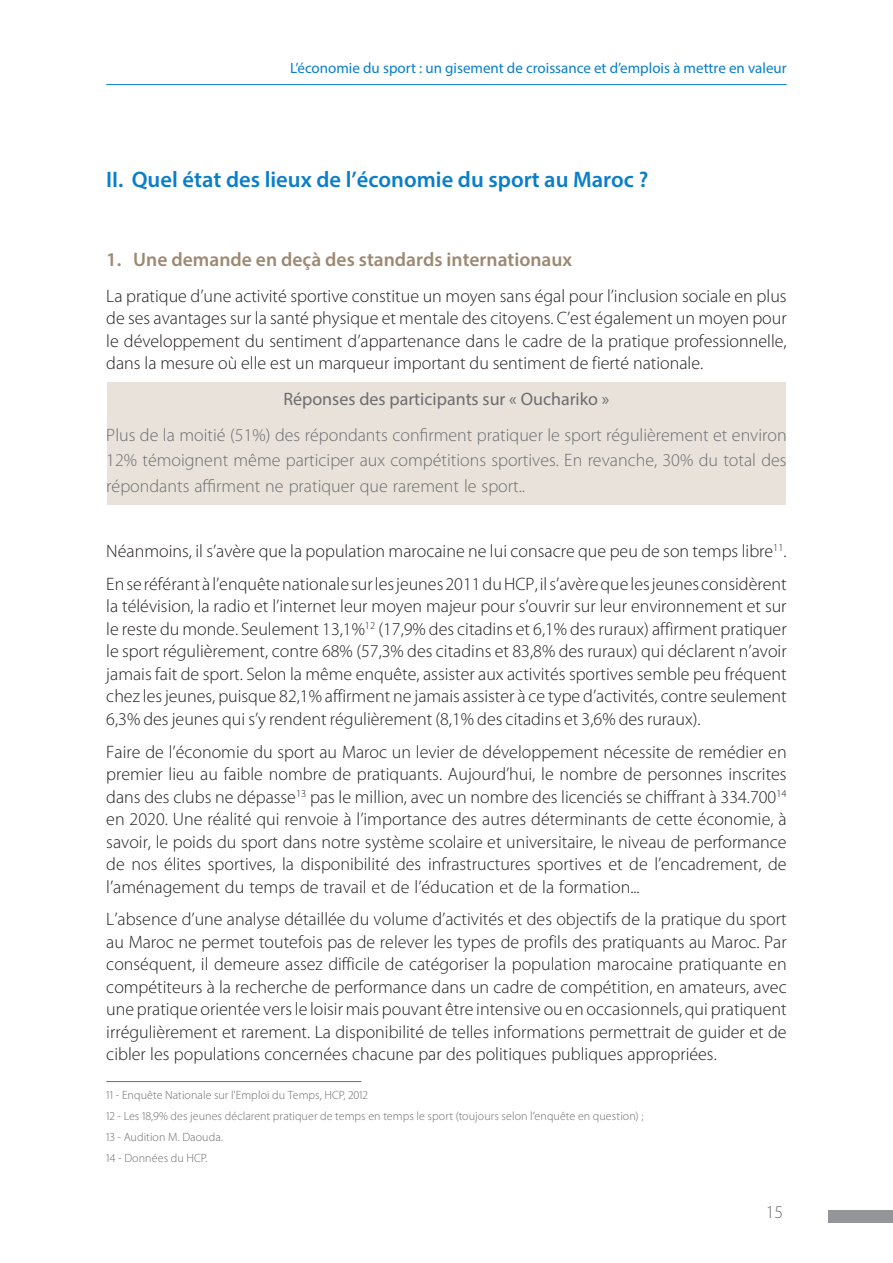
<style>
.page{position:relative;width:893px;height:1263px;background:#fff}
.page>*{position:absolute;margin:0;border:0;box-sizing:border-box;transform-origin:0 0}
.t1{font:600 22.5px "Myriad Pro";color:#0a7eca}
.t2{font:600 19.5px "Myriad Pro";color:#9d8972}
.t3{font:300 18px/22.5px "Myriad Pro";color:#231f20;text-align:justify}
.t4{font:300 18px/25.5px "Myriad Pro";color:#6c6d70;text-align:justify}
.t5{font:18px "Myriad Pro";color:#6c6d70}
.t6{font:15px "Myriad Pro";color:#0a7eca}
.t7{font:300 12px "Myriad Pro";letter-spacing:.005em;color:#6c6d70}
</style>
<div class="page">
<div style="left:828px;top:1210px;width:65px;height:13px;background:#939598"></div>
<hr style="left:106px;top:84px;width:681px;height:1px;background:#0a7eca">
<div style="left:107px;top:383px;width:679px;height:35px;background:#e9e2db"></div>
<div style="left:107px;top:419px;width:679px;height:86px;background:#e9e2db"></div>
<hr style="left:106px;top:1081px;width:255px;height:1px;background:#6c6d70">
<p class="t6" style="left:290px;top:59px;width:498px">L’économie du sport : un gisement de croissance et d’emplois à mettre en valeur</p>
<p class="t1" style="left:106px;top:165px;width:543px">II. Quel état des lieux de l’économie du sport au Maroc ?</p>
<p class="t2" style="left:106px;top:247px;width:467px">1. Une demande en deçà des standards internationaux</p>
<p class="t3" style="left:106px;top:285px;width:682px">La pratique d’une activité sportive constitue un moyen sans égal pour l’inclusion sociale en plus de ses avantages sur la santé physique et mentale des citoyens. C’est également un moyen pour le développement du sentiment d’appartenance dans le cadre de la pratique professionnelle, dans la mesure où elle est un marqueur important du sentiment de fierté nationale.</p>
<p class="t5" style="left:283px;top:388px;width:328px">Réponses des participants sur « Ouchariko »</p>
<p class="t4" style="left:106px;top:422px;width:682px">Plus de la moitié (51%) des répondants confirment pratiquer le sport régulièrement et environ 12% témoignent même participer aux compétitions sportives. En revanche, 30% du total des répondants affirment ne pratiquer que rarement le sport..</p>
<p class="t3" style="left:106px;top:540px;width:682px">Néanmoins, il s’avère que la population marocaine ne lui consacre que peu de son temps libre<sup>11</sup>.</p>
<p class="t3" style="left:106px;top:573px;width:682px">En se référant à l’enquête nationale sur les jeunes 2011 du HCP, il s’avère que les jeunes considèrent la télévision, la radio et l’internet leur moyen majeur pour s’ouvrir sur leur environnement et sur le reste du monde. Seulement 13,1%<sup>12</sup> (17,9% des citadins et 6,1% des ruraux) affirment pratiquer le sport régulièrement, contre 68% (57,3% des citadins et 83,8% des ruraux) qui déclarent n’avoir jamais fait de sport. Selon la même enquête, assister aux activités sportives semble peu fréquent chez les jeunes, puisque 82,1% affirment ne jamais assister à ce type d’activités, contre seulement 6,3% des jeunes qui s’y rendent régulièrement (8,1% des citadins et 3,6% des ruraux).</p>
<p class="t3" style="left:106px;top:741px;width:682px">Faire de l’économie du sport au Maroc un levier de développement nécessite de remédier en premier lieu au faible nombre de pratiquants. Aujourd’hui, le nombre de personnes inscrites dans des clubs ne dépasse<sup>13</sup> pas le million, avec un nombre des licenciés se chiffrant à 334.700<sup>14 </sup>en 2020. Une réalité qui renvoie à l’importance des autres déterminants de cette économie, à savoir, le poids du sport dans notre système scolaire et universitaire, le niveau de performance de nos élites sportives, la disponibilité des infrastructures sportives et de l’encadrement, de l’aménagement du temps de travail et de l’éducation et de la formation...</p>
<p class="t3" style="left:106px;top:908px;width:682px">L’absence d’une analyse détaillée du volume d’activités et des objectifs de la pratique du sport au Maroc ne permet toutefois pas de relever les types de profils des pratiquants au Maroc. Par conséquent, il demeure assez difficile de catégoriser la population marocaine pratiquante en compétiteurs à la recherche de performance dans un cadre de compétition, en amateurs, avec une pratique orientée vers le loisir mais pouvant être intensive ou en occasionnels, qui pratiquent irrégulièrement et rarement. La disponibilité de telles informations permettrait de guider et de cibler les populations concernées chacune par des politiques publiques appropriées.</p>
<p class="t7" style="left:106px;top:1088px;width:263px">11 - Enquête Nationale sur l'Emploi du Temps, HCP, 2012</p>
<p class="t7" style="left:106px;top:1109px;width:539px">12 - Les 18,9% des jeunes déclarent pratiquer de temps en temps le sport (toujours selon l’enquête en question) ;</p>
<p class="t7" style="left:106px;top:1130px;width:118px">13 - Audition M. Daouda.</p>
<p class="t7" style="left:106px;top:1152px;width:103px">14 - Données du HCP.</p>
<p class="t4" style="left:766px;top:1199px;width:19px">15</p>
</div>
